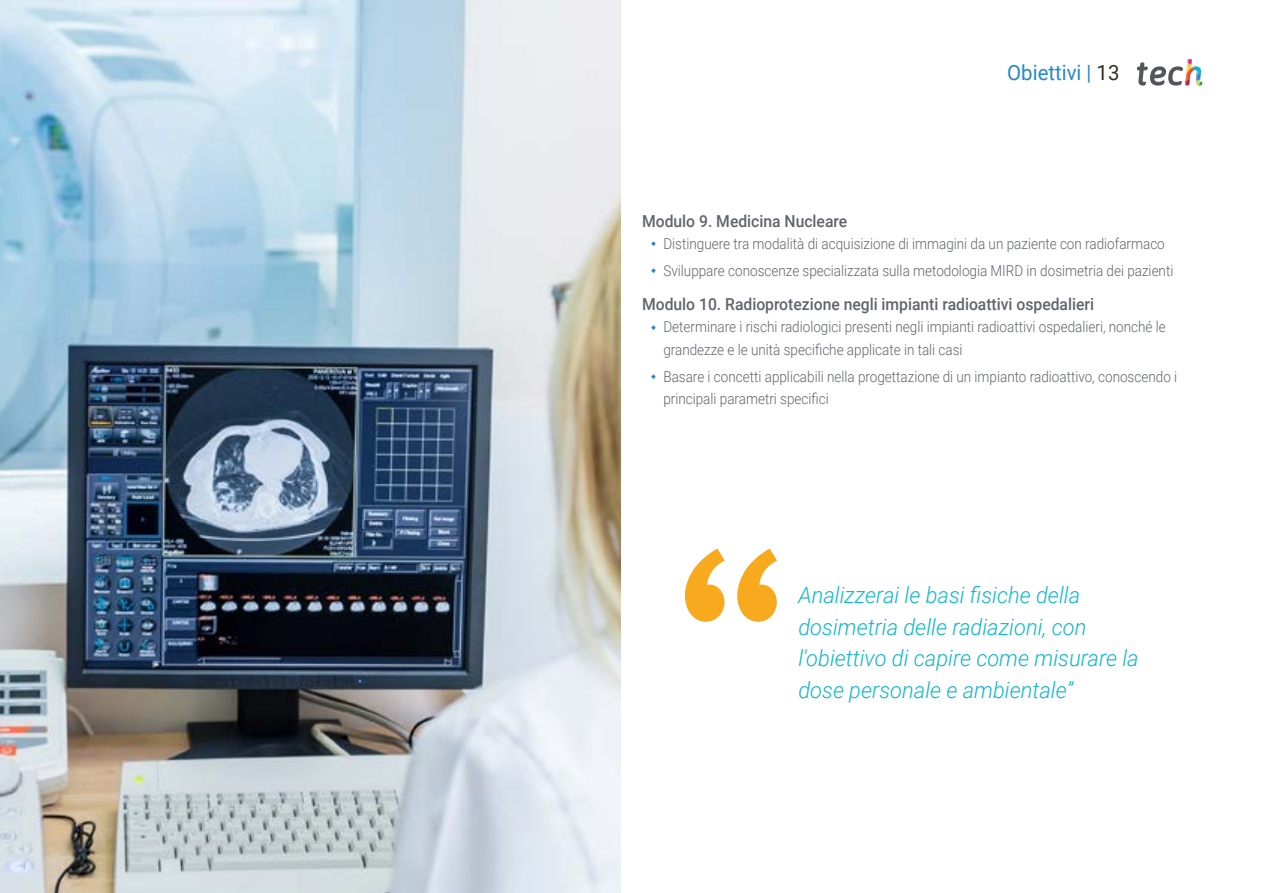
<style>
.page{position:relative;width:1263px;height:893px;background:#fff}
.page>*{position:absolute;margin:0;border:0;box-sizing:border-box;transform-origin:0 0}
.t1{font:italic 300 22.5px/31.5px "Roboto";color:#0fb6cf}
.t2{font:21px "Roboto";color:#2488c9}
.t3{font:500 16.5px "Roboto";color:#61646a;scale:.95 1}
.t4{font:300 15px/22.5px "Roboto";color:#61646a;scale:.9 1}
.s1{color:#312e20}
</style>
<div class="page">
<img style="left:0;top:0;width:621px;height:893px">
<svg style="left:685px;top:549px;width:92px;height:73px"></svg>
<svg style="left:1137px;top:59px;width:65px;height:27px"></svg>
<h2 class="t2" style="left:1007px;top:57px;width:114px">Obiettivi | <span class="s1">13</span></h2>
<p class="t3" style="left:642px;top:209px;width:217px">Modulo 9. Medicina Nucleare</p>
<p class="t4" style="left:663px;top:230px;width:568px;line-height:26.7px">Distinguere tra modalità di acquisizione di immagini da un paziente con radiofarmaco<br>Sviluppare conoscenze specializzata sulla metodologia MIRD in dosimetria dei pazienti</p>
<p class="t3" style="left:642px;top:293px;width:477px">Modulo 10. Radioprotezione negli impianti radioattivi ospedalieri</p>
<p class="t4" style="left:663px;top:315px;width:560px">Determinare i rischi radiologici presenti negli impianti radioattivi ospedalieri, nonché le grandezze e le unità specifiche applicate in tali casi</p>
<p class="t4" style="left:663px;top:365px;width:572px">Basare i concetti applicabili nella progettazione di un impianto radioattivo, conoscendo i principali parametri specifici</p>
<h1 class="t1" style="left:798px;top:578px;width:342px">Analizzerai le basi fisiche della dosimetria delle radiazioni, con l'obiettivo di capire come misurare la dose personale e ambientale”</h1>
</div>
